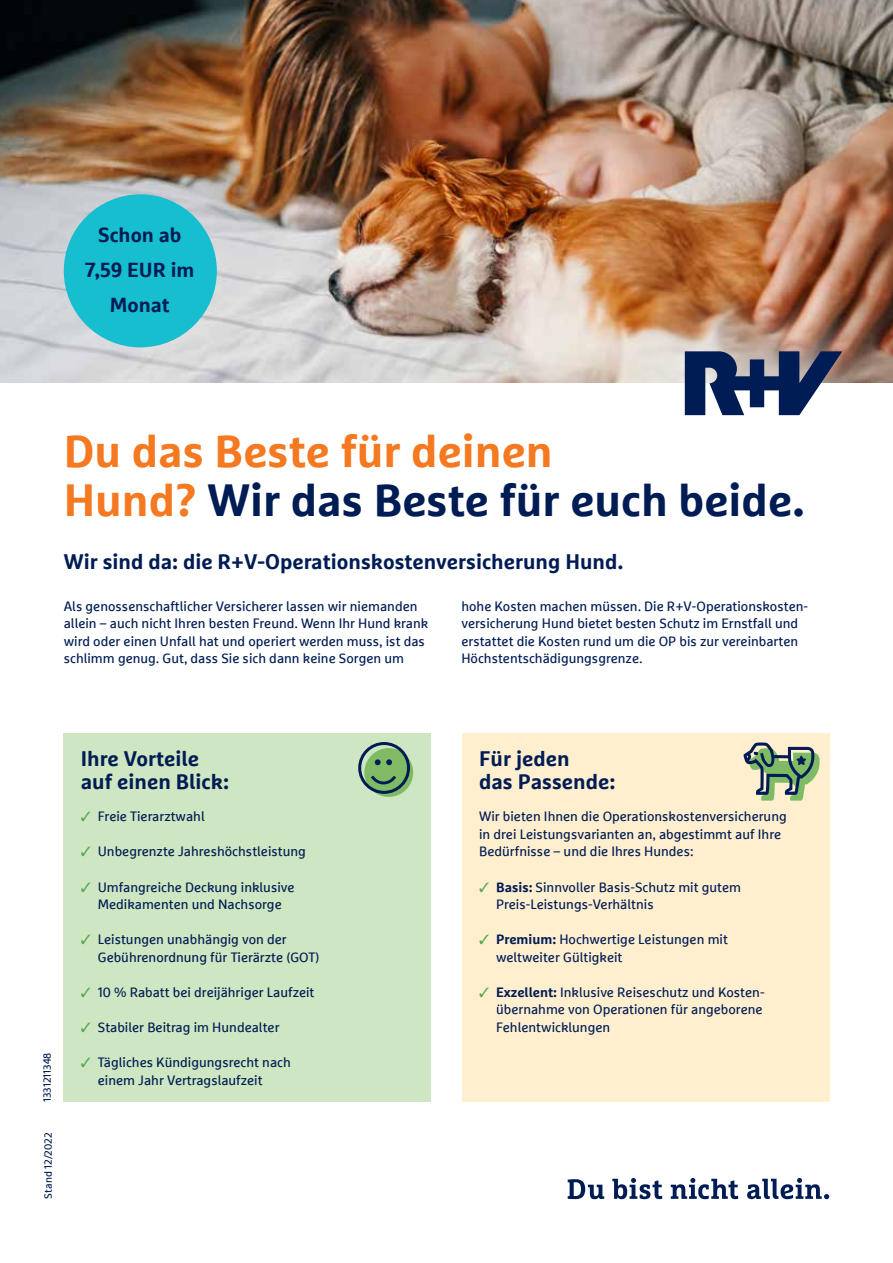
<style>
.page{position:relative;width:893px;height:1263px;background:#fff}
.page>*{position:absolute;margin:0;border:0;box-sizing:border-box;transform-origin:0 0}
.t1{font:700 45px/49.5px "Marselisfor Ru V";color:#f47920}
.t2{font:700 21px/23.1px "Marselisfor Ru V";color:#001c54}
.t3{font:700 20.25px/35.1px "Marselisfor Ru V";color:#001c54;text-align:center}
.t4{font:13.5px/17.5px "Marselisfor Ru V";color:#001c54}
.t5{font:10.5px "Marselisfor Ru V";color:#001c54}
.s1{color:#001c54}
.s2{color:#57aa54}
.s3{font-weight:700}
</style>
<div class="page">
<img style="left:0;top:0;width:893px;height:383px">
<div style="left:462px;top:733px;width:367px;height:369px;background:#ffefcf"></div>
<div style="left:64px;top:733px;width:367px;height:369px;background:#cee6c1"></div>
<div style="left:364px;top:748px;width:49px;height:49px;background:#7ebb64;border-radius:50%"></div>
<svg style="left:358px;top:742px;width:52px;height:52px"></svg>
<div style="left:593px;top:261px;width:300px;height:238px;background:#fff;opacity:.8"></div>
<div style="left:625px;top:293px;width:268px;height:160px;background:#fff;opacity:.8"></div>
<svg style="left:685px;top:351px;width:157px;height:64px"></svg>
<svg style="left:568px;top:1179px;width:36px;height:20px"></svg>
<svg style="left:612px;top:1178px;width:50px;height:21px"></svg>
<svg style="left:671px;top:1178px;width:67px;height:21px"></svg>
<svg style="left:747px;top:1178px;width:82px;height:21px"></svg>
<div style="left:64px;top:194px;width:153px;height:153px;background:#16becf;border-radius:50%"></div>
<svg style="left:743px;top:742px;width:76px;height:59px"></svg>
<h3 class="t3" style="left:85px;top:217px;width:111px">Schon ab<br>7,59 EUR im<br>Monat</h3>
<h1 class="t1" style="left:64px;top:425px;width:742px">Du das Beste für deinen<br>Hund? <span class="s1">Wir das Beste für euch beide.</span></h1>
<h2 class="t2" style="left:64px;top:550px;width:561px">Wir sind da: die R+V-Operationskostenversicherung Hund.</h2>
<p class="t4" style="left:64px;top:597px;width:366px">Als genossenschaftlicher Versicherer lassen wir niemanden allein – auch nicht Ihren besten Freund. Wenn Ihr Hund krank wird oder einen Unfall hat und operiert werden muss, ist das schlimm genug. Gut, dass Sie sich dann keine Sorgen um</p>
<p class="t4" style="left:461px;top:597px;width:348px">hohe Kosten machen müssen. Die R+V-Operationskosten&shy;versicherung Hund bietet besten Schutz im Ernstfall und erstattet die Kosten rund um die OP bis zur vereinbarten Höchstentschädigungsgrenze.</p>
<p class="t5" style="left:41px;top:1102px;width:51px;rotate:-90deg">1331211348</p>
<p class="t5" style="left:42px;top:1199px;width:68px;rotate:-90deg">Stand 12/2022</p>
<h2 class="t2" style="left:81px;top:746px;width:150px">Ihre Vorteile auf einen Blick:</h2>
<p class="t4" style="left:81px;top:807px;width:125px"><span class="s2">✓</span> Freie Tierarztwahl</p>
<p class="t4" style="left:81px;top:843px;width:227px"><span class="s2">✓</span> Unbegrenzte Jahreshöchstleistung</p>
<p class="t4" style="left:81px;top:878px;width:215px;text-align:center"><span class="s2">✓</span> Umfangreiche Deckung inklusive<br>Medikamenten und Nachsorge</p>
<p class="t4" style="left:98px;top:930px;width:223px;text-indent:-17px"><span class="s2">✓</span> Leistungen unabhängig von der<br>Gebührenordnung für Tierärzte (GOT)</p>
<p class="t4" style="left:81px;top:983px;width:235px"><span class="s2">✓</span> 10 % Rabatt bei dreijähriger Laufzeit</p>
<p class="t4" style="left:81px;top:1018px;width:200px"><span class="s2">✓</span> Stabiler Beitrag im Hundealter</p>
<p class="t4" style="left:98px;top:1053px;width:195px;text-indent:-17px"><span class="s2">✓</span> Tägliches Kündigungsrecht nach einem Jahr Vertragslaufzeit</p>
<h2 class="t2" style="left:479px;top:746px;width:138px">Für jeden<br>das Passende:</h2>
<p class="t4" style="left:479px;top:807px;width:309px">Wir bieten Ihnen die Operationskostenversicherung in drei Leistungsvarianten an, abgestimmt auf Ihre<br>Bedürfnisse – und die Ihres Hundes:</p>
<p class="t4" style="left:496px;top:878px;width:247px;text-indent:-17px"><span class="s2">✓</span> <span class="s3">Basis:</span> Sinnvoller Basis-Schutz mit gutem<br>Preis-Leistungs-Verhältnis</p>
<p class="t4" style="left:496px;top:930px;width:233px;text-indent:-17px"><span class="s2">✓</span> <span class="s3">Premium:</span> Hochwertige Leistungen mit weltweiter Gültigkeit</p>
<p class="t4" style="left:496px;top:983px;width:270px;text-indent:-17px"><span class="s2">✓</span> <span class="s3">Exzellent:</span> Inklusive Reiseschutz und Kosten&shy;übernahme von Operationen für angeborene<br>Fehlentwicklungen</p>
</div>
